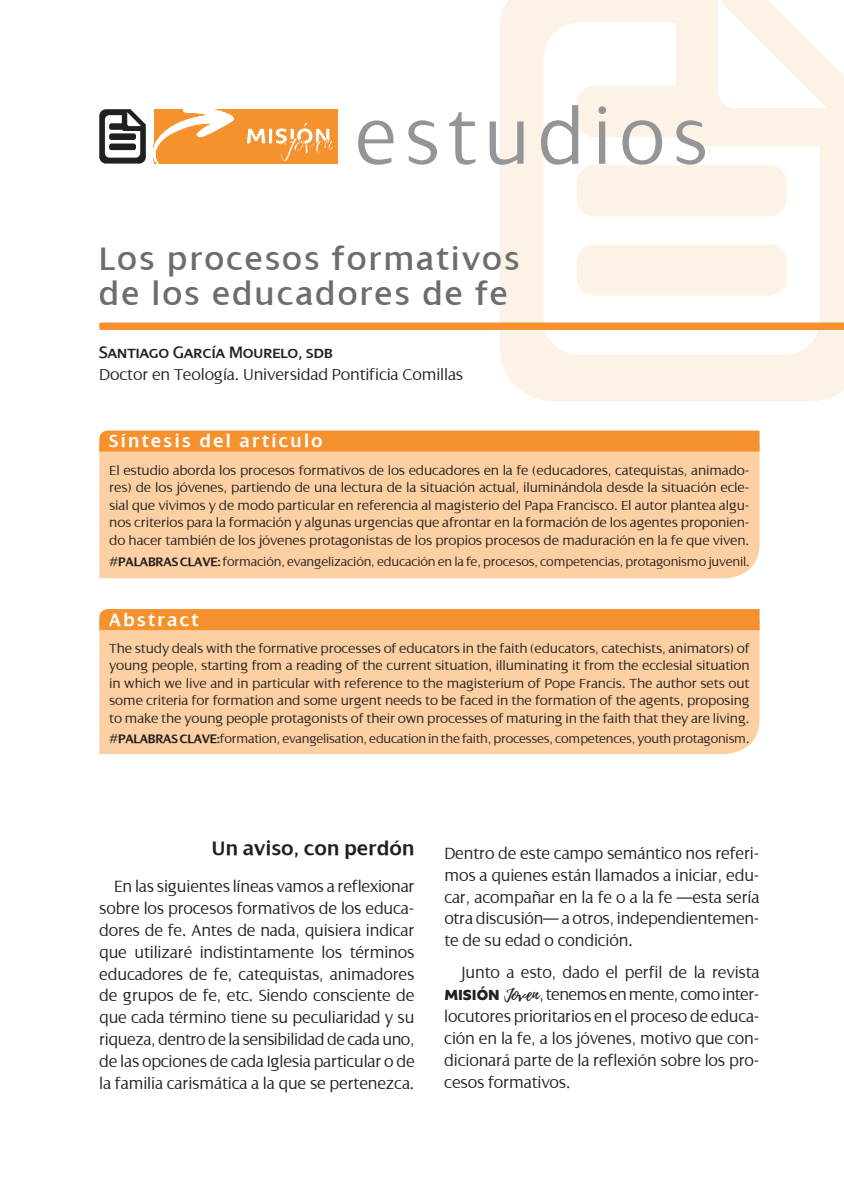
<style>
.page{position:relative;width:844px;height:1191px;background:#fff}
.page>*{position:absolute;margin:0;border:0;box-sizing:border-box;transform-origin:0 0}
.t1{font:300 84px "Dialog";letter-spacing:.09em;color:#939598}
.t2{font:35px/35px "Dialog";letter-spacing:.07em;color:#6c6d70}
.t3{font:800 23.1px "Algera";color:#fff}
.t4{font:600 21px "Dialog";letter-spacing:.02em;color:#231f20}
.t5{font:600 19.25px "Dialog";letter-spacing:.125em;color:#fff}
.t6{font:17.85px "Dialog Small Caps";letter-spacing:-.01em;color:#231f20}
.t7{font:300 17.5px/21.9px "Dialog";letter-spacing:-.01em;color:#231f20;text-align:justify}
.t8{font:300 16.97px "Dialog";letter-spacing:-.01em;color:#231f20}
.t9{font:300 14.17px/17.5px "Dialog";letter-spacing:-.01em;color:#231f20;text-align:justify;scale:1.05 1}
.t10{font:300 13.3px "Dialog";letter-spacing:-.015em;color:#231f20;scale:1.05 1}
.s1{font-weight:600}
.s2{font-family:"Algera";font-weight:800;font-size:14.88px}
.s3{font-family:"Playlist Script";font-weight:400;font-size:16.62px}
.s4{font-family:"Playlist Script";font-weight:400;font-size:19.25px}
</style>
<div class="page">
<svg style="left:500px;top:0;width:343px;height:401px;fill:#fdf2e6"></svg>
<div style="left:576px;top:244px;width:210px;height:52px;background:#fdf2e6;border-radius:18px"></div>
<div style="left:576px;top:165px;width:210px;height:51px;background:#fdf2e6;border-radius:18px"></div>
<svg style="left:99px;top:109px;width:47px;height:55px"></svg>
<div style="left:109px;top:143px;width:27px;height:7px;background:#231f20;border-radius:2px"></div>
<div style="left:109px;top:133px;width:27px;height:7px;background:#231f20;border-radius:2px"></div>
<div style="left:154px;top:109px;width:183px;height:55px;background:#f5922e"></div>
<svg style="left:280px;top:138px;width:54px;height:24px"></svg>
<svg style="left:154px;top:109px;width:80px;height:55px"></svg>
<div style="left:99px;top:630px;width:660px;height:124px;background:#fcd0a3"></div>
<div style="left:99px;top:451px;width:660px;height:127px;background:#fcd0a3"></div>
<svg style="left:99px;top:322px;width:744px;height:8px;background:#f5993c"></svg>
<div style="left:99px;top:430px;width:660px;height:21px;background:#f5922e"></div>
<div style="left:99px;top:609px;width:660px;height:21px;background:#f5922e"></div>
<h3 class="t3" style="left:245px;top:123px;width:88px">MISIÓN</h3>
<h1 class="t1" style="left:355px;top:91px;width:354px">estudios</h1>
<h2 class="t2" style="left:99px;top:242px;width:421px">Los procesos formativos de los educadores de fe</h2>
<p class="t6" style="left:99px;top:343px;width:235px">Santiago García Mourelo, sdb</p>
<p class="t8" style="left:99px;top:365px;width:365px">Doctor en Teología. Universidad Pontificia Comillas</p>
<h3 class="t5" style="left:109px;top:430px;width:215px">Síntesis del artículo</h3>
<p class="t9" style="left:109px;top:461px;width:611px">El estudio aborda los procesos formativos de los educadores en la fe (educadores, catequistas, animado&shy;res) de los jóvenes, partiendo de una lectura de la situación actual, iluminándola desde la situación ecle&shy;sial que vivimos y de modo particular en referencia al magisterio del Papa Francisco. El autor plantea algu&shy;nos criterios para la formación y algunas urgencias que afrontar en la formación de los agentes proponien&shy;do hacer también de los jóvenes protagonistas de los propios procesos de maduración en la fe que viven.</p>
<p class="t10" style="left:109px;top:554px;width:611px"><span class="s1">#PALABRAS CLAVE:</span> formación, evangelización, educación en la fe, procesos, competencias, protagonismo juvenil.</p>
<h3 class="t5" style="left:109px;top:609px;width:91px">Abstract</h3>
<p class="t9" style="left:109px;top:639px;width:611px">The study deals with the formative processes of educators in the faith (educators, catechists, animators) of young people, starting from a reading of the current situation, illuminating it from the ecclesial situation in which we live and in particular with reference to the magisterium of Pope Francis. The author sets out some criteria for formation and some urgent needs to be faced in the formation of the agents, proposing to make the young people protagonists of their own processes of maturing in the faith that they are living.</p>
<p class="t10" style="left:109px;top:731px;width:611px"><span class="s1">#PALABRAS CLAVE:</span>formation, evangelisation, education in the faith, processes, competences, youth protagonism.</p>
<h3 class="t4" style="left:212px;top:837px;width:204px">Un aviso, con perdón</h3>
<p class="t7" style="left:99px;top:875px;width:317px;text-indent:15px">En las siguientes líneas vamos a reflexionar sobre los procesos formativos de los educa&shy;dores de fe. Antes de nada, quisiera indicar que utilizaré indistintamente los términos educadores de fe, catequistas, animadores de grupos de fe, etc. Siendo consciente de que cada término tiene su peculiaridad y su riqueza, dentro de la sensibilidad de cada uno, de las opciones de cada Iglesia particular o de la familia carismática a la que se pertenezca.</p>
<p class="t7" style="left:444px;top:842px;width:317px">Dentro de este campo semántico nos referi&shy;mos a quienes están llamados a iniciar, edu&shy;car, acompañar en la fe o a la fe —esta sería otra discusión— a otros, independientemen&shy;te de su edad o condición.</p>
<p class="t7" style="left:444px;top:961px;width:317px;text-align:left;text-indent:15px">Junto a esto, dado el perfil de la revista <span class="s2">MISIÓN</span> <span class="s3">J</span><span class="s4">oven</span>, tenemos en mente, como inter&shy;locutores prioritarios en el proceso de educa&shy;ción en la fe, a los jóvenes, motivo que con&shy;dicionará parte de la reflexión sobre los pro&shy;cesos formativos.</p>
</div>
